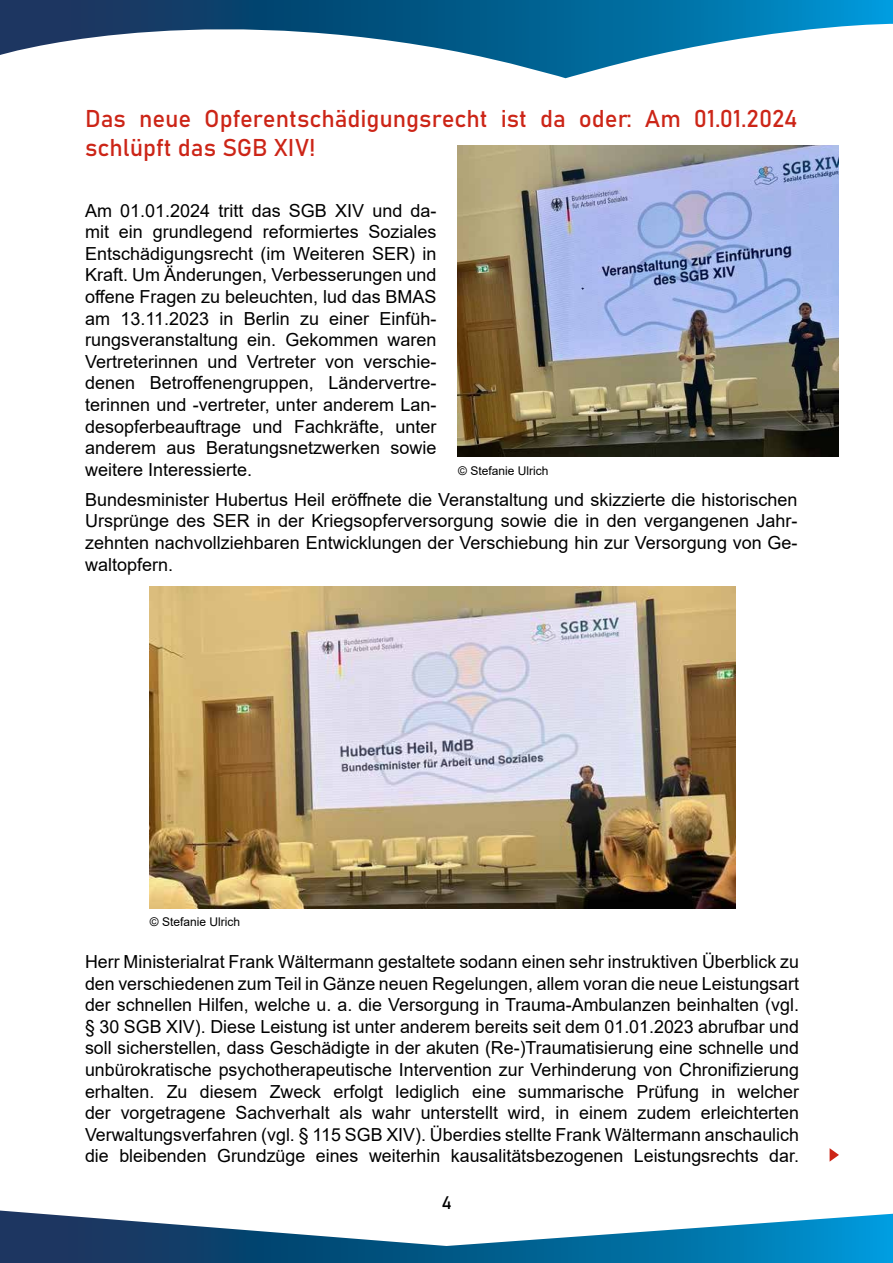
<style>
.page{position:relative;width:893px;height:1263px;background:#fff}
.page>*{position:absolute;margin:0;border:0;box-sizing:border-box;transform-origin:0 0}
.t1{font:24px/28.8px "Bahnschrift";color:#cc2517}
.t2{font:18px/21.6px "Arial";color:#000;text-align:justify}
.t3{font:18px "Bahnschrift";color:#000}
.t4{font:12px "Arial";color:#000}
</style>
<div class="page">
<svg style="left:0;top:0;width:893px;height:78px"></svg>
<svg style="left:0;top:1210px;width:893px;height:53px"></svg>
<svg style="left:830px;top:1148px;width:9px;height:14px"></svg>
<img style="left:458px;top:146px;width:381px;height:311px">
<img style="left:149px;top:587px;width:586px;height:322px">
<h1 class="t1" style="left:85px;top:103px;width:714px">Das neue Opferentschädigungsrecht ist da oder: Am 01.01.2024 schlüpft das SGB XIV!</h1>
<p class="t2" style="left:85px;top:199px;width:353px">Am 01.01.2024 tritt das SGB XIV und da&shy;mit ein grundlegend reformiertes Soziales Entschädigungsrecht (im Weiteren SER) in Kraft. Um Änderungen, Verbesserungen und offene Fragen zu beleuchten, lud das BMAS am 13.11.2023 in Berlin zu einer Einfüh&shy;rungsveranstaltung ein. Gekommen waren Vertreterinnen und Vertreter von verschie&shy;denen Betroffenengruppen, Ländervertre&shy;terinnen und -vertreter, unter anderem Lan&shy;desopferbeauftrage und Fachkräfte, unter anderem aus Beratungsnetzwerken sowie weitere Interessierte.</p>
<p class="t2" style="left:85px;top:489px;width:714px">Bundesminister Hubertus Heil eröffnete die Veranstaltung und skizzierte die historischen Ursprünge des SER in der Kriegsopferversorgung sowie die in den vergangenen Jahr&shy;zehnten nachvollziehbaren Entwicklungen der Verschiebung hin zur Versorgung von Ge&shy;waltopfern.</p>
<p class="t4" style="left:458px;top:463px;width:92px">© Stefanie Ulrich</p>
<p class="t4" style="left:150px;top:913px;width:92px">© Stefanie Ulrich</p>
<p class="t2" style="left:85px;top:951px;width:715px">Herr Ministerialrat Frank Wältermann gestaltete sodann einen sehr instruktiven Überblick zu den verschiedenen zum Teil in Gänze neuen Regelungen, allem voran die neue Leistungsart der schnellen Hilfen, welche u. a. die Versorgung in Trauma-Ambulanzen beinhalten (vgl. § 30 SGB XIV). Diese Leistung ist unter anderem bereits seit dem 01.01.2023 abrufbar und soll sicherstellen, dass Geschädigte in der akuten (Re-)Traumatisierung eine schnelle und unbürokratische psychotherapeutische Intervention zur Verhinderung von Chronifizierung erhalten. Zu diesem Zweck erfolgt lediglich eine summarische Prüfung in welcher der vorgetragene Sachverhalt als wahr unterstellt wird, in einem zudem erleichterten Verwaltungsverfahren (vgl. § 115 SGB XIV). Überdies stellte Frank Wältermann anschaulich die bleibenden Grundzüge eines weiterhin kausalitätsbezogenen Leistungsrechts dar.</p>
<p class="t3" style="left:441px;top:1189px;width:12px">4</p>
</div>
